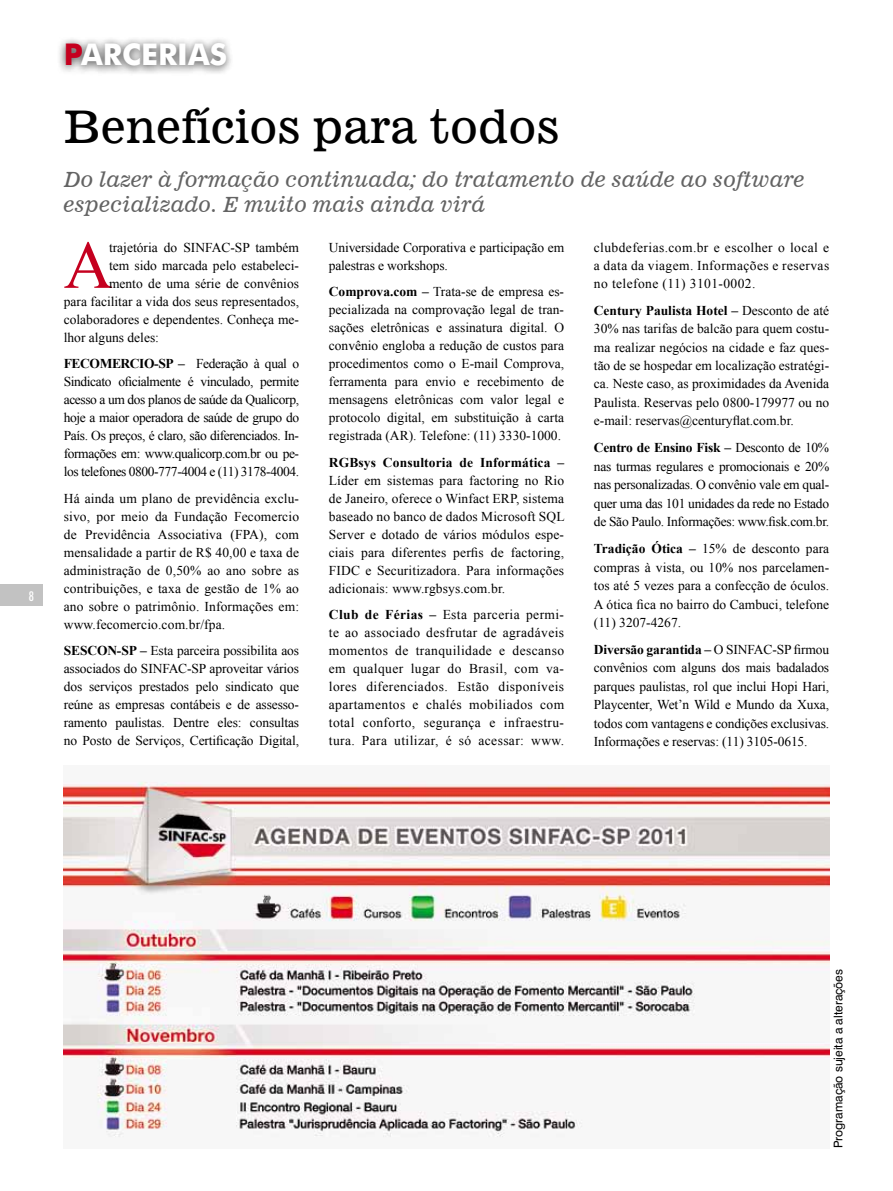
<style>
.page{position:relative;width:893px;height:1191px;background:#fff}
.page>*{position:absolute;margin:0;border:0;box-sizing:border-box;transform-origin:0 0}
.t1{font:67.8px "Times New Roman";color:#c5001f}
.t2{font:45px "News 701 BT Roman A";color:#000}
.t3{font:700 30px "Futura BT";color:#fff}
.t4{font:21px/25.2px "News 701 BT Italic A";color:#636363}
.t5{font:13.5px/18px "Times New Roman";color:#000;text-align:justify}
.t6{font:700 13.5px "Times New Roman";letter-spacing:.01em;color:#000}
.t7{font:500 condensed 13.5px "Futura BT";color:#fff}
.t8{font:12px "Swiss 721 BT";color:#000}
.s1{color:#c5001f}
.s2{font-weight:700}
</style>
<div class="page">
<div style="left:0;top:585px;width:43px;height:21px;background:#c2c2c2"></div>
<div style="left:57px;top:36px;width:177px;height:40px;background:#000;opacity:.75"></div>
<img style="left:63px;top:781px;width:766px;height:356px">
<p class="t7" style="left:29px;top:587px;width:7px">8</p>
<h3 class="t3" style="left:64px;top:36px;width:130px"><span class="s1">P</span>ARCERIAS</h3>
<h2 class="t2" style="left:64px;top:99px;width:497px">Benefícios para todos</h2>
<h3 class="t4" style="left:64px;top:167px;width:743px">Do lazer à formação continuada; do tratamento de saúde ao software especializado. E muito mais ainda virá</h3>
<h1 class="t1" style="left:64px;top:219px;width:51px">A</h1>
<p class="t5" style="left:594px;top:238px;width:237px">clubdeferias.com.br e escolher o local e a data da viagem. Informações e reservas no telefone (11) 3101-0002.</p>
<p class="t5" style="left:594px;top:301px;width:237px;line-height:18.5px"><span class="s2">Century Paulista Hotel –</span> Desconto de até 30% nas tarifas de balcão para quem costu&shy;ma realizar negócios na cidade e faz ques&shy;tão de se hospedar em localização estratégi&shy;ca. Neste caso, as proximidades da Avenida Paulista. Reservas pelo 0800-179977 ou no e-mail: reservas@centuryflat.com.br.</p>
<p class="t5" style="left:594px;top:438px;width:237px;line-height:18.5px"><span class="s2">Centro de Ensino Fisk –</span> Desconto de 10% nas turmas regulares e promocionais e 20% nas personalizadas. O convênio vale em qual&shy;quer uma das 101 unidades da rede no Estado de São Paulo. Informações: www.fisk.com.br.</p>
<p class="t5" style="left:594px;top:539px;width:237px;line-height:18.5px"><span class="s2">Tradição Ótica –</span> 15% de desconto para compras à vista, ou 10% nos parcelamen&shy;tos até 5 vezes para a confecção de óculos.<br>A ótica fica no bairro do Cambuci, telefone (11) 3207-4267.</p>
<p class="t5" style="left:594px;top:640px;width:237px;line-height:18.5px"><span class="s2">Diversão garantida –</span> O SINFAC-SP firmou convênios com alguns dos mais badalados parques paulistas, rol que inclui Hopi Hari, Playcenter, Wet’n Wild e Mundo da Xuxa, todos com vantagens e condições exclusivas.<br>Informações e reservas: (11) 3105-0615.</p>
<p class="t5" style="left:329px;top:238px;width:237px">Universidade Corporativa e participação em palestras e workshops.</p>
<p class="t5" style="left:329px;top:282px;width:237px"><span class="s2">Comprova.com –</span> Trata-se de empresa es&shy;pecializada na comprovação legal de tran&shy;sações eletrônicas e assinatura digital. O convênio engloba a redução de custos para procedimentos como o E-mail Comprova, ferramenta para envio e recebimento de mensagens eletrônicas com valor legal e protocolo digital, em substituição à carta registrada (AR). Telefone: (11) 3330-1000.</p>
<p class="t6" style="left:329px;top:453px;width:237px">RGBsys Consultoria de Informática –</p>
<p class="t5" style="left:329px;top:471px;width:237px">Líder em sistemas para factoring no Rio de Janeiro, oferece o Winfact ERP, sistema baseado no banco de dados Microsoft SQL Server e dotado de vários módulos espe&shy;ciais para diferentes perfis de factoring, FIDC e Securitizadora. Para informações adicionais: www.rgbsys.com.br.</p>
<p class="t5" style="left:329px;top:605px;width:237px"><span class="s2">Club de Férias –</span> Esta parceria permi&shy;te ao associado desfrutar de agradáveis momentos de tranquilidade e descanso em qualquer lugar do Brasil, com va&shy;lores diferenciados. Estão disponíveis apartamentos e chalés mobiliados com total conforto, segurança e infraestru&shy;tura. Para utilizar, é só acessar: www.</p>
<p class="t5" style="left:109px;top:238px;width:191px">trajetória do SINFAC-SP também</p>
<p class="t5" style="left:109px;top:256px;width:191px">tem sido marcada pelo estabeleci-</p>
<p class="t5" style="left:109px;top:274px;width:191px">mento de uma série de convênios</p>
<p class="t5" style="left:64px;top:292px;width:237px">para facilitar a vida dos seus representados,</p>
<p class="t5" style="left:64px;top:310px;width:237px">colaboradores e dependentes. Conheça me-</p>
<p class="t5" style="left:64px;top:328px;width:97px">lhor alguns deles:</p>
<p class="t6" style="left:64px;top:354px;width:47px">Fec omerc</p>
<p class="t5" style="left:64px;top:354px;width:237px;text-indent:76px"><span class="s2">io-SP –</span> Federação à qual o Sindicato oficialmente é vinculado, permite acesso a um dos planos de saúde da Qualicorp, hoje a maior operadora de saúde de grupo do País. Os preços, é claro, são diferenciados. In&shy;formações em: www.qualicorp.com.br ou pe&shy;los telefones 0800-777-4004 e (11) 3178-4004.</p>
<p class="t5" style="left:64px;top:489px;width:237px">Há ainda um plano de previdência exclu&shy;sivo, por meio da Fundação Fecomercio de Previdência Associativa (FPA), com mensalidade a partir de R$ 40,00 e taxa de administração de 0,50% ao ano sobre as contribuições, e taxa de gestão de 1% ao ano sobre o patrimônio. Informações em: www.fecomercio.com.br/fpa.</p>
<p class="t6" style="left:64px;top:641px;width:17px">Sesc</p>
<p class="t5" style="left:64px;top:641px;width:237px;text-indent:33px"><span class="s2">on-SP –</span> Esta parceira possibilita aos associados do SINFAC-SP aproveitar vários dos serviços prestados pelo sindicato que reúne as empresas contábeis e de assesso&shy;ramento paulistas. Dentre eles: consultas no Posto de Serviços, Certificação Digital,</p>
<p class="t8" style="left:831px;top:1148px;width:181px;rotate:-90deg">Programação sujeita a alterações</p>
</div>
